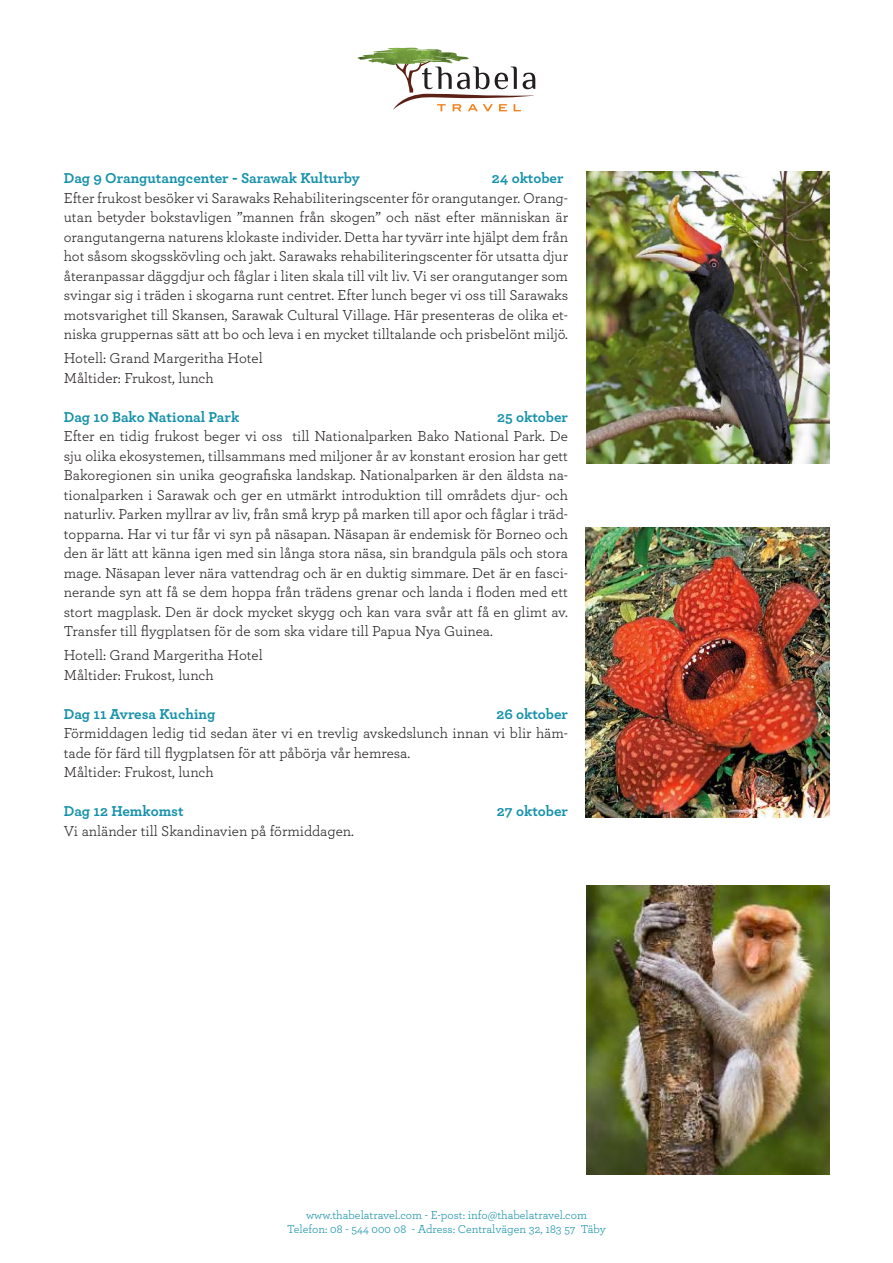
<style>
.page{position:relative;width:893px;height:1263px;background:#fff}
.page>*{position:absolute;margin:0;border:0;box-sizing:border-box;transform-origin:0 0}
.t1{font:15px/19.5px "Archer Pro";color:#231f20}
.t2{font:700 15px "Archer Pro";color:#1591aa}
.t3{font:12px/14.4px "Archer Pro";color:#1591aa;text-align:center}
</style>
<div class="page">
<img style="left:586px;top:171px;width:243px;height:292px">
<img style="left:585px;top:528px;width:244px;height:289px">
<img style="left:586px;top:885px;width:243px;height:289px">
<img style="left:357px;top:48px;width:61px;height:12px">
<svg style="left:365px;top:49px;width:170px;height:62px"></svg>
<p class="t2" style="left:64px;top:166px;width:298px">Dag 9 Orangutangcenter - Sarawak Kulturby</p>
<p class="t2" style="left:492px;top:166px;width:73px">24 oktober</p>
<p class="t1" style="left:64px;top:187px;width:506px;text-align:justify">Efter frukost besöker vi Sarawaks Rehabiliteringscenter för orangutanger. Orang&shy;utan betyder bokstavligen ”mannen från skogen” och näst efter människan är orangutangerna naturens klokaste individer. Detta har tyvärr inte hjälpt dem från hot såsom skogsskövling och jakt. Sarawaks rehabiliteringscenter för utsatta djur återanpassar däggdjur och fåglar i liten skala till vilt liv. Vi ser orangutanger som svingar sig i träden i skogarna runt centret. Efter lunch beger vi oss till Sarawaks motsvarighet till Skansen, Sarawak Cultural Village. Här presenteras de olika et&shy;niska gruppernas sätt att bo och leva i en mycket tilltalande och prisbelönt miljö.</p>
<p class="t1" style="left:64px;top:348px;width:201px">Hotell: Grand Margeritha Hotel<br>Måltider: Frukost, lunch</p>
<p class="t2" style="left:64px;top:405px;width:177px">Dag 10 Bako National Park</p>
<p class="t2" style="left:497px;top:405px;width:72px">25 oktober</p>
<p class="t1" style="left:64px;top:426px;width:506px;text-align:justify">Efter en tidig frukost beger vi oss till Nationalparken Bako National Park. De sju olika ekosystemen, tillsammans med miljoner år av konstant erosion har gett Bakoregionen sin unika geografiska landskap. Nationalparken är den äldsta na&shy;tionalparken i Sarawak och ger en utmärkt introduktion till områdets djur- och naturliv. Parken myllrar av liv, från små kryp på marken till apor och fåglar i träd&shy;topparna. Har vi tur får vi syn på näsapan. Näsapan är endemisk för Borneo och den är lätt att känna igen med sin långa stora näsa, sin brandgula päls och stora mage. Näsapan lever nära vattendrag och är en duktig simmare. Det är en fasci&shy;nerande syn att få se dem hoppa från trädens grenar och landa i floden med ett stort magplask. Den är dock mycket skygg och kan vara svår att få en glimt av.<br>Transfer till flygplatsen för de som ska vidare till Papua Nya Guinea.</p>
<p class="t1" style="left:64px;top:645px;width:201px">Hotell: Grand Margeritha Hotel<br>Måltider: Frukost, lunch</p>
<p class="t2" style="left:64px;top:702px;width:153px">Dag 11 Avresa Kuching</p>
<p class="t2" style="left:496px;top:702px;width:73px">26 oktober</p>
<p class="t1" style="left:64px;top:723px;width:506px">Förmiddagen ledig tid sedan äter vi en trevlig avskedslunch innan vi blir häm&shy;tade för färd till flygplatsen för att påbörja vår hemresa.<br>Måltider: Frukost, lunch</p>
<p class="t2" style="left:64px;top:799px;width:121px">Dag 12 Hemkomst</p>
<p class="t2" style="left:497px;top:799px;width:73px">27 oktober</p>
<p class="t1" style="left:64px;top:820px;width:292px">Vi anländer till Skandinavien på förmiddagen.</p>
<p class="t3" style="left:287px;top:1207px;width:320px">www.thabelatravel.com - E-post: info@thabelatravel.com<br>Telefon: 08 - 544 000 08 - Adress: Centralvägen 32, 183 57 Täby</p>
</div>
